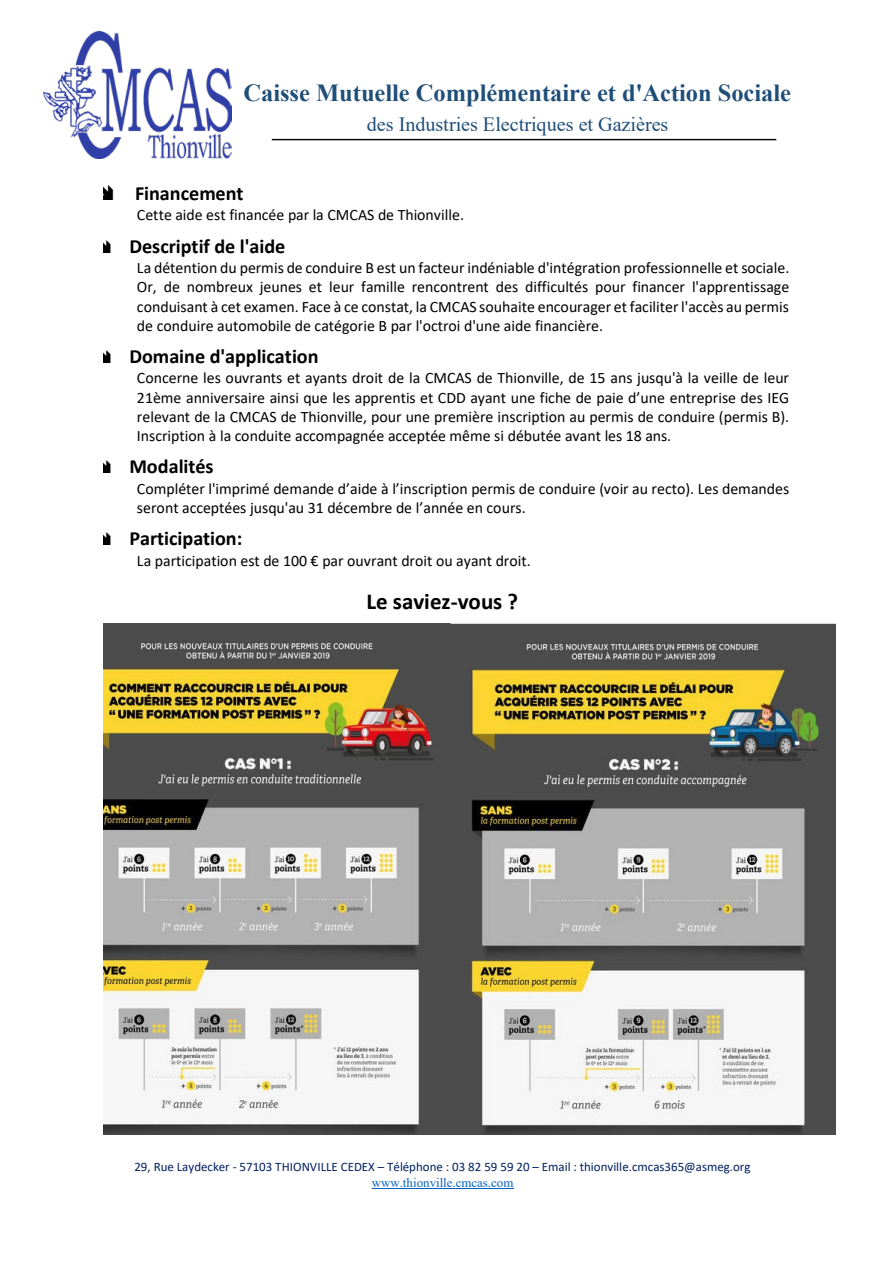
<style>
.page{position:relative;width:893px;height:1263px;background:#fff}
.page>*{position:absolute;margin:0;border:0;box-sizing:border-box;transform-origin:0 0}
.t1{font:700 24.45px "Times New Roman";color:#1f4e79}
.t2{font:700 22.95px "Calibri";color:#000}
.t3{font:700 20.25px "Calibri";color:#000}
.t4{font:20.25px "Times New Roman";color:#1f4e79}
.t5{font:15.9px/19.2px "Calibri";color:#000;text-align:justify}
.t6{font:12.9px "Calibri";color:#002060}
.t7{font:12.9px "Times New Roman";color:#0563c1}
</style>
<div class="page">
<hr style="left:372px;top:1188px;width:141px;height:1px;background:#0563c1">
<hr style="left:272px;top:139px;width:504px;height:1px;background:#000">
<img style="left:103px;top:624px;width:733px;height:510px">
<img style="left:43px;top:32px;width:188px;height:126px">
<h1 class="t1" style="left:243px;top:75px;width:549px">Caisse Mutuelle Complémentaire et d'Action Sociale</h1>
<p class="t4" style="left:367px;top:110px;width:303px">des Industries Electriques et Gazières</p>
<p class="t3" style="left:96px;top:179px;width:149px">➔ Financement</p>
<p class="t5" style="left:137px;top:205px;width:329px">Cette aide est financée par la CMCAS de Thionville.</p>
<p class="t3" style="left:96px;top:232px;width:191px">➔ Descriptif de l'aide</p>
<p class="t5" style="left:137px;top:258px;width:654px">La détention du permis de conduire B est un facteur indéniable d'intégration professionnelle et sociale.<br>Or, de nombreux jeunes et leur famille rencontrent des difficultés pour financer l'apprentissage conduisant à cet examen. Face à ce constat, la CMCAS souhaite encourager et faciliter l'accès au permis de conduire automobile de catégorie B par l'octroi d'une aide financière.</p>
<p class="t3" style="left:96px;top:342px;width:224px">➔ Domaine d'application</p>
<p class="t5" style="left:137px;top:368px;width:654px">Concerne les ouvrants et ayants droit de la CMCAS de Thionville, de 15 ans jusqu'à la veille de leur 21ème anniversaire ainsi que les apprentis et CDD ayant une fiche de paie d’une entreprise des IEG relevant de la CMCAS de Thionville, pour une première inscription au permis de conduire (permis B).<br>Inscription à la conduite accompagnée acceptée même si débutée avant les 18 ans.</p>
<p class="t3" style="left:96px;top:452px;width:119px">➔ Modalités</p>
<p class="t5" style="left:137px;top:478px;width:654px">Compléter l'imprimé demande d’aide à l’inscription permis de conduire (voir au recto). Les demandes seront acceptées jusqu'au 31 décembre de l’année en cours.</p>
<p class="t3" style="left:96px;top:524px;width:148px">➔ Participation:</p>
<p class="t5" style="left:137px;top:550px;width:395px">La participation est de 100 € par ouvrant droit ou ayant droit.</p>
<h2 class="t2" style="left:366px;top:585px;width:153px">Le saviez-vous ?</h2>
<p class="t6" style="left:134px;top:1158px;width:618px">29, Rue Laydecker - 57103 THIONVILLE CEDEX – Téléphone : 03 82 59 59 20 – Email : thionville.cmcas365@asmeg.org</p>
<p class="t7" style="left:372px;top:1173px;width:143px">www.thionville.cmcas.com</p>
</div>
